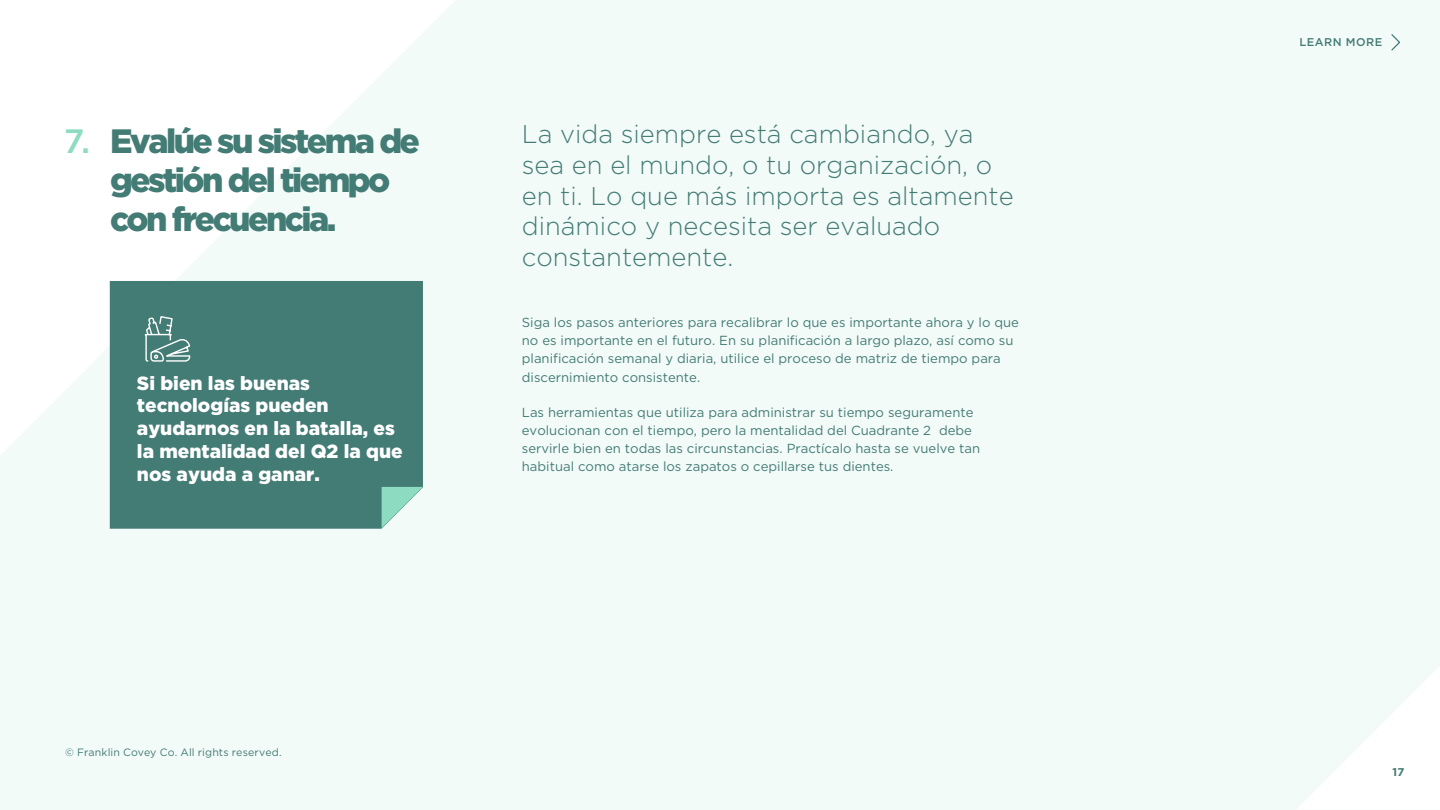
<style>
.page{position:relative;width:1440px;height:810px;background:#f3fbf8}
.page>*{position:absolute;margin:0;border:0;box-sizing:border-box;transform-origin:0 0}
.t1{font:900 33.75px/38.8px "Gotham";letter-spacing:-.075em;color:#437b75}
.t2{font:500 33.75px "Gotham";color:#8ddcc1}
.t3{font:300 25.62px/30.8px "Gotham";color:#437b75}
.t4{font:900 19.12px/22.9px "Gotham";color:#fff}
.t5{font:13.12px/18.1px "Gotham";color:#437b75}
.t6{font:500 11.25px "Gotham";letter-spacing:.045em;color:#437b75}
.t7{font:700 11.25px "Gotham";color:#437b75}
.t8{font:10.62px "Gotham";letter-spacing:.01em;color:#437b75}
</style>
<div class="page">
<svg style="left:0;top:0;width:455px;height:456px;fill:#fff"></svg>
<svg style="left:1298px;top:667px;width:142px;height:142px"></svg>
<svg style="left:1391px;top:34px;width:9px;height:17px"></svg>
<div style="left:110px;top:281px;width:313px;height:248px;background:#437b75"></div>
<svg style="left:382px;top:487px;width:41px;height:41px"></svg>
<svg style="left:143px;top:315px;width:48px;height:47px;background:#699590"></svg>
<h1 class="t2" style="left:64px;top:119px;width:28px">7.</h1>
<h1 class="t1" style="left:110px;top:121px;width:312px">Evalúe su sistema de gestión del tiempo con frecuencia.</h1>
<h3 class="t4" style="left:137px;top:371px;width:267px">Si bien las buenas tecnologías pueden ayudarnos en la batalla, es la mentalidad del Q2 la que nos ayuda a ganar.</h3>
<h2 class="t3" style="left:522px;top:118px;width:493px">La vida siempre está cambiando, ya sea en el mundo, o tu organización, o en ti. Lo que más importa es altamente dinámico y necesita ser evaluado constantemente.</h2>
<p class="t5" style="left:522px;top:313px;width:499px">Siga los pasos anteriores para recalibrar lo que es importante ahora y lo que no es importante en el futuro. En su planificación a largo plazo, así como su planificación semanal y diaria, utilice el proceso de matriz de tiempo para discernimiento consistente.</p>
<p class="t5" style="left:522px;top:403px;width:460px">Las herramientas que utiliza para administrar su tiempo seguramente evolucionan con el tiempo, pero la mentalidad del Cuadrante 2 debe servirle bien en todas las circunstancias. Practícalo hasta se vuelve tan habitual como atarse los zapatos o cepillarse tus dientes.</p>
<p class="t8" style="left:65px;top:745px;width:218px">© Franklin Covey Co. All rights reserved.</p>
<p class="t6" style="left:1300px;top:35px;width:84px">LEARN MORE</p>
<p class="t7" style="left:1393px;top:764px;width:13px">17</p>
</div>
